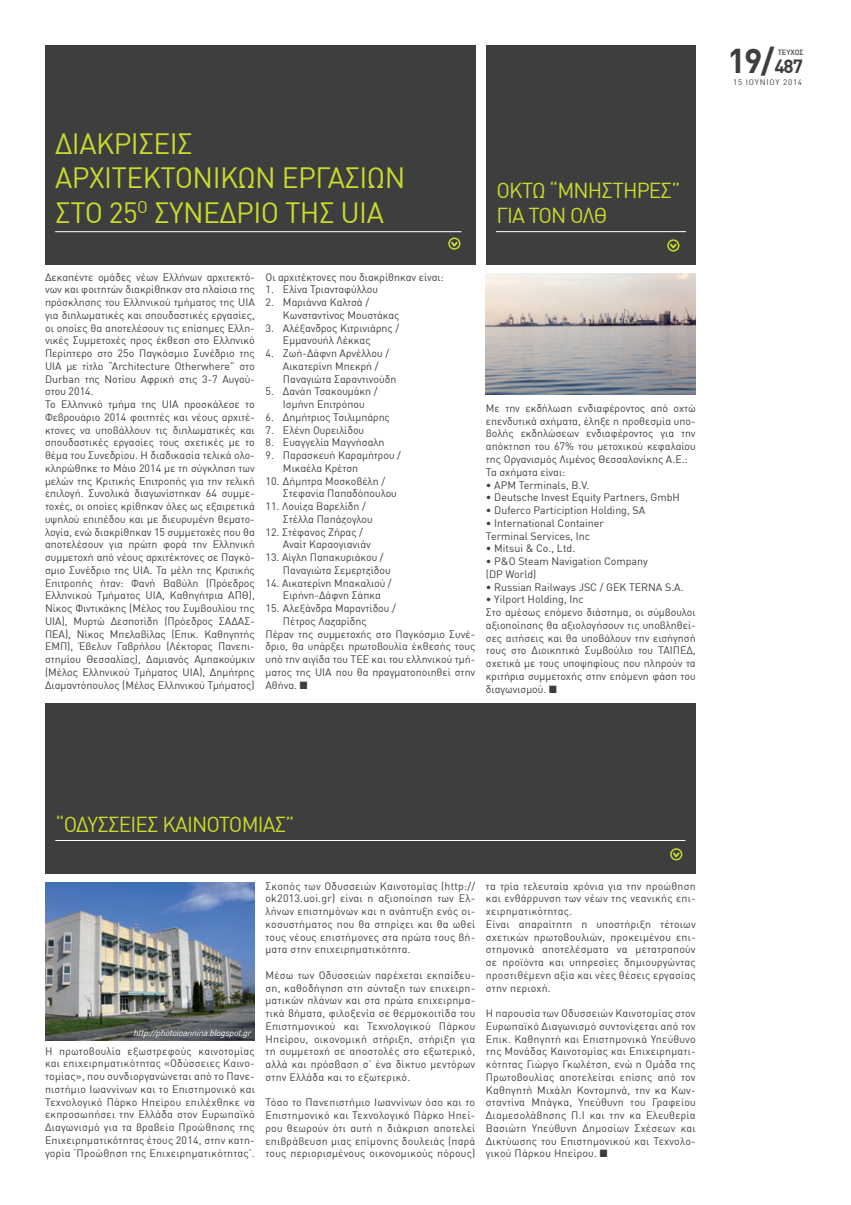
<style>
.page{position:relative;width:851px;height:1205px;background:#fff}
.page>*{position:absolute;margin:0;border:0;box-sizing:border-box;transform-origin:0 0}
.t1{font:700 33.75px "DIN Greek";color:#3e3e3f}
.t2{font:28.75px/34.5px "DIN Greek";letter-spacing:-.02em;color:#cadb2a}
.t3{font:21.25px/25.5px "DIN Greek";letter-spacing:-.04em;color:#cadb2a}
.t4{font:10.62px/12.8px "DIN Greek";color:#3e3e3f}
.t5{font:10.62px/12.8px "DIN Greek";letter-spacing:.02em;color:#3e3e3f}
.t6{font:italic 8.75px "DIN Greek";color:#fff}
.t7{font:8px "DIN Greek";letter-spacing:.1em;color:#3e3e3f}
.t8{font:500 7.5px "DIN Greek";color:#3e3e3f}
.s1{font-size:18.75px}
</style>
<div class="page">
<div style="left:45px;top:45px;width:430px;height:220px;background:#3e3e3f"></div>
<hr style="left:55px;top:231px;width:406px;height:1px;background:#fff">
<svg style="left:451px;top:240px;width:8px;height:9px"></svg>
<div style="left:448px;top:237px;width:12px;height:13px;border:2px solid #cadb2a;border-radius:50%"></div>
<div style="left:486px;top:45px;width:209px;height:219px;background:#3e3e3f"></div>
<svg style="left:670px;top:242px;width:6px;height:7px"></svg>
<div style="left:667px;top:239px;width:12px;height:13px;border:2px solid #cadb2a;border-radius:50%"></div>
<hr style="left:496px;top:231px;width:190px;height:1px;background:#fff">
<div style="left:45px;top:703px;width:650px;height:170px;background:#3e3e3f"></div>
<svg style="left:671px;top:852px;width:10px;height:7px"></svg>
<div style="left:670px;top:848px;width:12px;height:12px;border:2px solid #cadb2a;border-radius:50%"></div>
<hr style="left:55px;top:840px;width:630px;height:1px;background:#fff">
<img style="left:486px;top:273px;width:209px;height:121px">
<img style="left:45px;top:882px;width:210px;height:158px">
<h2 class="t2" style="left:55px;top:126px;width:351px">ΔΙΑΚΡΙΣΕΙΣ<br>ΑΡΧΙΤΕΚΤΟΝΙΚΩΝ ΕΡΓΑΣΙΩΝ<br>ΣΤΟ 25<sup>Ο</sup> ΣΥΝΕΔΡΙΟ ΤΗΣ UIA</h2>
<h3 class="t3" style="left:496px;top:177px;width:185px">ΟΚΤΩ “ΜΝΗΣΤΗΡΕΣ”<br>ΓΙΑ ΤΟΝ ΟΛΘ</h3>
<p class="t4" style="left:45px;top:270px;width:211px">Δεκαπέντε ομάδες νέων Ελλήνων αρχιτεκτό&shy;νων και φοιτητών διακρίθηκαν στα πλαίσια της πρόσκλησης του Ελληνικού τμήματος της UIA για διπλωματικές και σπουδαστικές εργασίες, οι οποίες θα αποτελέσουν τις επίσημες Ελλη&shy;νικές Συμμετοχές προς έκθεση στο Ελληνικό Περίπτερο στο 25ο Παγκόσμιο Συνέδριο της UIA με τίτλο “Architecture Otherwhere” στο Durban της Νοτίου Αφρική στις 3-7 Αυγού&shy;στου 2014.<br>Το Ελληνικό τμήμα της UIA προσκάλεσε το Φεβρουάριο 2014 φοιτητές και νέους αρχιτέ&shy;κτονες να υποβάλλουν τις διπλωματικές και σπουδαστικές εργασίες τους σχετικές με το θέμα του Συνεδρίου. Η διαδικασία τελικά ολο&shy;κληρώθηκε το Μάιο 2014 με τη σύγκληση των μελών της Κριτικής Επιτροπής για την τελική επιλογή. Συνολικά διαγωνίστηκαν 64 συμμε&shy;τοχές, οι οποίες κρίθηκαν όλες ως εξαιρετικά υψηλού επιπέδου και με διευρυμένη θεματο&shy;λογία, ενώ διακρίθηκαν 15 συμμετοχές που θα αποτελέσουν για πρώτη φορά την Ελληνική συμμετοχή από νέους αρχιτέκτονες σε Παγκό&shy;σμιο Συνέδριο της UIA. Τα μέλη της Κριτικής Επιτροπής ήταν: Φανή Βαβύλη (Πρόεδρος Ελληνικού Τμήματος UIA, Καθηγήτρια ΑΠΘ), Νίκος Φιντικάκης (Μέλος του Συμβουλίου της UIA), Μυρτώ Δεσποτίδη (Πρόεδρος ΣΑΔΑΣ-ΠΕΑ), Νίκος Μπελαβίλας (Επικ. Καθηγητής ΕΜΠ), Έβελυν Γαβρήλου (Λέκτορας Πανεπι&shy;στημίου Θεσσαλίας), Δαμιανός Αμπακούμκιν (Μέλος Ελληνικού Τμήματος UIA), Δημήτρης Διαμαντόπουλος (Μέλος Ελληνικού Τμήματος)</p>
<p class="t4" style="left:265px;top:270px;width:180px">Οι αρχιτέκτονες που διακρίθηκαν είναι:</p>
<p class="t4" style="left:265px;top:283px;width:114px">1. Ελίνα Τριανταφύλλου</p>
<p class="t4" style="left:283px;top:296px;width:118px;text-indent:-17px">2. Μαριάννα Καλτσά /<br>Κωνσταντίνος Μουστάκας</p>
<p class="t4" style="left:283px;top:321px;width:118px;text-indent:-17px">3. Αλέξανδρος Κιτρινιάρης /<br>Εμμανουήλ Λέκκας</p>
<p class="t4" style="left:283px;top:347px;width:115px;text-indent:-17px">4. Ζωή-Δάφνη Αρνέλλου /<br>Αικατερίνη Μπεκρή /<br>Παναγιώτα Σαραντινούδη</p>
<p class="t4" style="left:265px;top:385px;width:114px;text-align:center">5. Δανάη Τσακουμάκη /<br>Ισμήνη Επιτρόπου</p>
<p class="t4" style="left:265px;top:411px;width:126px">6. Δημήτριος Τσιλιμπάρης</p>
<p class="t4" style="left:265px;top:423px;width:100px">7. Ελένη Ουρειλίδου</p>
<p class="t4" style="left:265px;top:436px;width:120px">8. Ευαγγελία Μαγνήσαλη</p>
<p class="t4" style="left:283px;top:449px;width:119px;text-indent:-17px">9. Παρασκευή Καραμήτρου /<br>Μικαέλα Κρέτση</p>
<p class="t4" style="left:283px;top:474px;width:115px;text-indent:-17px">10. Δήμητρα Μοσκοβέλη /<br>Στεφανία Παπαδόπουλου</p>
<p class="t4" style="left:283px;top:500px;width:91px;text-indent:-17px">11. Λουίζα Βαρελίδη /<br>Στέλλα Παπάζογλου</p>
<p class="t4" style="left:283px;top:525px;width:89px;text-indent:-17px">12. Στέφανος Ζήρας /<br>Αναίτ Καραογιανιάν</p>
<p class="t4" style="left:283px;top:551px;width:109px;text-indent:-17px">13. Αίγλη Παπακυριάκου /<br>Παναγιώτα Σεμερτζίδου</p>
<p class="t4" style="left:283px;top:576px;width:110px;text-indent:-17px">14. Αικατερίνη Μπακαλιού /<br>Ειρήνη-Δάφνη Σάπκα</p>
<p class="t4" style="left:265px;top:602px;width:132px">15. Αλεξάνδρα Μαραντίδου /</p>
<p class="t4" style="left:283px;top:615px;width:85px">Πέτρος Λαζαρίδης</p>
<p class="t4" style="left:265px;top:627px;width:211px">Πέραν της συμμετοχής στο Παγκόσμιο Συνέ-</p>
<p class="t4" style="left:265px;top:640px;width:211px">δριο, θα υπάρξει πρωτοβουλία έκθεσής τους</p>
<p class="t4" style="left:265px;top:653px;width:211px">υπό την αιγίδα του ΤΕΕ και του ελληνικού τμή-</p>
<p class="t4" style="left:265px;top:666px;width:211px">ματος της UIA που θα πραγματοποιηθεί στην</p>
<p class="t4" style="left:265px;top:678px;width:43px">Αθήνα. ■</p>
<p class="t4" style="left:486px;top:402px;width:211px">Με την εκδήλωση ενδιαφέροντος από οχτώ επενδυτικά σχήματα, έληξε η προθεσμία υπο&shy;βολής εκδηλώσεων ενδιαφέροντος για την απόκτηση του 67% του μετοχικού κεφαλαίου της Οργανισμός Λιμένος Θεσσαλονίκης Α.Ε.:<br>Τα σχήματα είναι:</p>
<p class="t4" style="left:486px;top:478px;width:105px">• APM Terminals, B.V.</p>
<p class="t4" style="left:486px;top:491px;width:195px">• Deutsche Invest Equity Partners, GmbH</p>
<p class="t4" style="left:486px;top:504px;width:161px">• Duferco Particiption Holding, SA</p>
<p class="t4" style="left:486px;top:517px;width:119px">• International Container<br>Terminal Services, Inc</p>
<p class="t4" style="left:486px;top:542px;width:91px">• Mitsui &amp; Co., Ltd.</p>
<p class="t4" style="left:486px;top:555px;width:163px">• P&amp;O Steam Navigation Company (DP World)</p>
<p class="t4" style="left:486px;top:580px;width:199px">• Russian Railways JSC / GEK TERNA S.A.</p>
<p class="t4" style="left:486px;top:593px;width:211px">• Yilport Holding, Inc<br>Στο αμέσως επόμενο διάστημα, οι σύμβουλοι αξιοποίησης θα αξιολογήσουν τις υποβληθεί&shy;σες αιτήσεις και θα υποβάλουν την εισήγησή τους στο Διοικητικό Συμβούλιο του ΤΑΙΠΕΔ, σχετικά με τους υποψηφίους που πληρούν τα κριτήρια συμμετοχής στην επόμενη φάση του διαγωνισμού. ■</p>
<h1 class="t1" style="left:727px;top:41px;width:77px">19/<span class="s1">487</span></h1>
<p class="t7" style="left:733px;top:78px;width:71px">15 IOYNIOY 2014</p>
<p class="t8" style="left:777px;top:48px;width:27px">ΤΕΥΧΟΣ</p>
<h3 class="t3" style="left:56px;top:812px;width:240px">“ΟΔΥΣΣΕΙΕΣ ΚΑΙΝΟΤΟΜΙΑΣ”</h3>
<p class="t6" style="left:133px;top:1028px;width:122px">http://photoioannina.blogspot.gr</p>
<p class="t4" style="left:45px;top:1044px;width:211px;text-align:justify">Η πρωτοβουλία εξωστρεφούς καινοτομίας και επιχειρηματικότητας «Οδύσσειες Καινο&shy;τομίας», που συνδιοργανώνεται από το Πανε&shy;πιστήμιο Ιωαννίνων και το Επιστημονικό και Τεχνολογικό Πάρκο Ηπείρου επιλέχθηκε να εκπροσωπήσει την Ελλάδα στον Ευρωπαϊκό Διαγωνισμό για τα βραβεία Προώθησης της Επιχειρηματικότητας έτους 2014, στην κατη&shy;γορία ‘Προώθηση της Επιχειρηματικότητας’.</p>
<p class="t4" style="left:265px;top:879px;width:211px;text-align:justify">Σκοπός των Οδυσσειών Καινοτομίας (http:// ok2013.uoi.gr) είναι η αξιοποίηση των Ελ&shy;λήνων επιστημόνων και η ανάπτυξη ενός οι&shy;κοσυστήματος που θα στηρίζει και θα ωθεί τους νέους επιστήμονες στα πρώτα τους βή&shy;ματα στην επιχειρηματικότητα.</p>
<p class="t4" style="left:265px;top:968px;width:211px;text-align:justify">Μέσω των Οδυσσειών παρέχεται εκπαίδευ&shy;ση, καθοδήγηση στη σύνταξη των επιχειρη&shy;ματικών πλάνων και στα πρώτα επιχειρημα&shy;τικά βήματα, φιλοξενία σε θερμοκοιτίδα του Επιστημονικού και Τεχνολογικού Πάρκου Ηπείρου, οικονομική στήριξη, στήριξη για τη συμμετοχή σε αποστολές στο εξωτερικό, αλλά και πρόσβαση σ’ ένα δίκτυο μεντόρων στην Ελλάδα και το εξωτερικό.</p>
<p class="t4" style="left:265px;top:1096px;width:211px;text-align:justify">Τόσο το Πανεπιστήμιο Ιωαννίνων όσο και το Επιστημονικό και Τεχνολογικό Πάρκο Ηπεί&shy;ρου θεωρούv ότι αυτή η διάκριση αποτελεί επιβράβευση μιας επίμονης δουλειάς (παρά τους περιορισμένους οικονομικούς πόρους)</p>
<p class="t5" style="left:486px;top:879px;width:211px">τα τρία τελευταία χρόνια για την προώθηση και ενθάρρυνση των νέων της νεανικής επι&shy;χειρηματικότητας.<br>Είναι απαραίτητη η υποστήριξη τέτοιων σχετικών πρωτοβουλιών, προκειμένου επι&shy;στημονικά αποτελέσματα να μετατραπούν σε προϊόντα και υπηρεσίες δημιουργώντας προστιθέμενη αξία και νέες θέσεις εργασίας στην περιοχή.</p>
<p class="t4" style="left:486px;top:1007px;width:211px;text-align:justify">Η παρουσία των Οδυσσειών Καινοτομίας στον Ευρωπαϊκό Διαγωνισμό συντονίζεται από τον Επικ. Καθηγητή και Επιστημονικά Υπεύθυνο της Μονάδας Καινοτομίας και Επιχειρηματι&shy;κότητας Γιώργο Γκωλέτση, ενώ η Ομάδα της Πρωτοβουλίας αποτελείται επίσης από τον Καθηγητή Μιχάλη Κοντομηνά, την κα Κων&shy;σταντίνα Μπάγκα, Υπεύθυνη του Γραφείου Διαμεσολάβησης Π.Ι και την κα Ελευθερία Βασιώτη Υπεύθυνη Δημοσίων Σχέσεων και Δικτύωσης του Επιστημονικού και Τεχνολο&shy;γικού Πάρκου Ηπείρου. ■</p>
</div>
